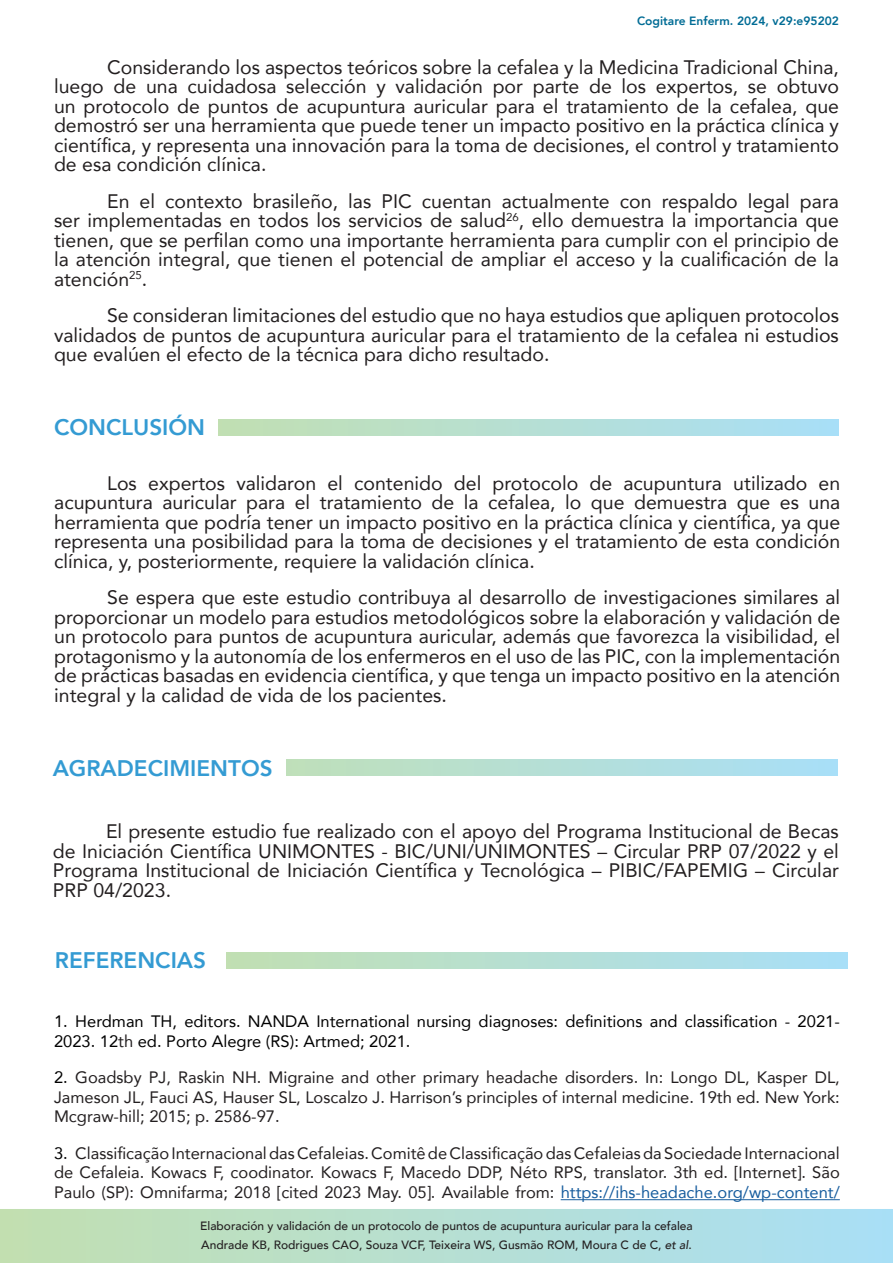
<style>
.page{position:relative;width:893px;height:1263px;background:#fff}
.page>*{position:absolute;margin:0;border:0;box-sizing:border-box;transform-origin:0 0}
.t1{font:800 22.5px "Avenir";color:#349bd3}
.t2{font:19.5px/19.5px "Avenir";color:#231f20;text-align:justify}
.t3{font:16.5px/19.5px "Avenir";color:#231f20;text-align:justify}
.t4{font:16.5px/19.5px "Avenir";color:#000}
.t5{font:500 12px/18.6px "Avenir";color:#231f20}
.t6{font:800 12px "Avenir";color:#006c95}
.s1{color:#231f20}
.s2{color:#000}
.s3{color:#175d9e}
.s4{font-style:italic}
</style>
<div class="page">
<svg style="left:0;top:1209px;width:893px;height:54px;background:#b6dfd2"></svg>
<div style="left:218px;top:419px;width:621px;height:16px;background:linear-gradient(to right,#c2dfb2,#a9dff7)"></div>
<div style="left:286px;top:759px;width:552px;height:17px;background:linear-gradient(to right,#c0e0b9,#a9dff7)"></div>
<hr style="left:561px;top:1199px;width:279px;height:1px;background:#175d9e">
<div style="left:227px;top:952px;width:621px;height:17px;background:linear-gradient(to right,#c2dfb2,#a9dff7)"></div>
<p class="t6" style="left:637px;top:10px;width:203px">Cogitare Enferm. 2024, v29:e95202</p>
<p class="t2" style="left:54px;top:56px;width:787px;text-indent:53px">Considerando los aspectos teóricos sobre la cefalea y la Medicina Tradicional China, luego de una cuidadosa selección y validación por parte de los expertos, se obtuvo un protocolo de puntos de acupuntura auricular para el tratamiento de la cefalea, que demostró ser una herramienta que puede tener un impacto positivo en la práctica clínica y científica, y representa una innovación para la toma de decisiones, el control y tratamiento de esa condición clínica.</p>
<p class="t2" style="left:54px;top:190px;width:786px;text-indent:53px">En el contexto brasileño, las PIC cuentan actualmente con respaldo legal para ser implementadas en todos los servicios de salud<sup>26</sup>, ello demuestra la importancia que tienen, que se perfilan como una importante herramienta para cumplir con el principio de la atención integral, que tienen el potencial de ampliar el acceso y la cualificación de la atención<sup>25</sup>.</p>
<p class="t2" style="left:54px;top:305px;width:786px;text-indent:53px">Se consideran limitaciones del estudio que no haya estudios que apliquen protocolos validados de puntos de acupuntura auricular para el tratamiento de la cefalea ni estudios que evalúen el efecto de la técnica para dicho resultado.</p>
<p class="t1" style="left:54px;top:407px;width:153px">CONCLUSIÓN</p>
<p class="t2" style="left:54px;top:472px;width:788px;text-indent:53px">Los expertos validaron el contenido del protocolo de acupuntura utilizado en acupuntura auricular para el tratamiento de la cefalea, lo que demuestra que es una herramienta que podría tener un impacto positivo en la práctica clínica y científica, ya que representa una posibilidad para la toma de decisiones y el tratamiento de esta condición clínica, y, posteriormente, requiere la validación clínica.</p>
<p class="t2" style="left:54px;top:587px;width:788px;text-indent:53px">Se espera que este estudio contribuya al desarrollo de investigaciones similares al proporcionar un modelo para estudios metodológicos sobre la elaboración y validación de un protocolo para puntos de acupuntura auricular, además que favorezca la visibilidad, el protagonismo y la autonomía de los enfermeros en el uso de las PIC, con la implementación de prácticas basadas en evidencia científica, y que tenga un impacto positivo en la atención integral y la calidad de vida de los pacientes.</p>
<p class="t1" style="left:53px;top:747px;width:221px">AGRADECIMIENTOS</p>
<p class="t2" style="left:53px;top:821px;width:787px;text-indent:53px">El presente estudio fue realizado con el apoyo del Programa Institucional de Becas de Iniciación Científica UNIMONTES - BIC/UNI/UNIMONTES – Circular PRP 07/2022 y el Programa Institucional de Iniciación Científica y Tecnológica – PIBIC/FAPEMIG – Circular PRP 04/2023.</p>
<p class="t1" style="left:55px;top:939px;width:153px">REFERENCIAS</p>
<p class="t4" style="left:54px;top:1011px;width:787px">1. Herdman TH, editors. NANDA International nursing diagnoses: definitions and classification - 2021-<br>2023. 12<span class="s1">th</span> ed. Porto Alegre (RS): Artmed; 2021.</p>
<p class="t3" style="left:54px;top:1067px;width:787px"><span class="s2">2.</span> Goadsby PJ, Raskin NH. Migraine and other primary headache disorders. In: Longo DL, Kasper DL, Jameson JL, Fauci AS, Hauser SL, Loscalzo J. Harrison’s principles of internal medicine. 19th ed. New York:<br>Mcgraw-hill; 2015; p. 2586-97.</p>
<p class="t3" style="left:54px;top:1143px;width:787px"><span class="s2">3.</span> Classificação Internacional das Cefaleias. Comitê de Classificação das Cefaleias da Sociedade Internacional de Cefaleia. Kowacs F, coodinator. Kowacs F, Macedo DDP, Néto RPS, translator. 3th ed. [Internet]. São Paulo (SP): Omnifarma; 2018 [cited 2023 May. 05]. Available from: <span class="s3">https://ihs-headache.org/wp-content/</span></p>
<p class="t5" style="left:200px;top:1216px;width:494px">Elaboración y validación de un protocolo de puntos de acupuntura auricular para la cefalea<br>Andrade KB, Rodrigues CAO, Souza VCF, Teixeira WS, Gusmão ROM, Moura C de C, <span class="s4">et al</span>.</p>
</div>
